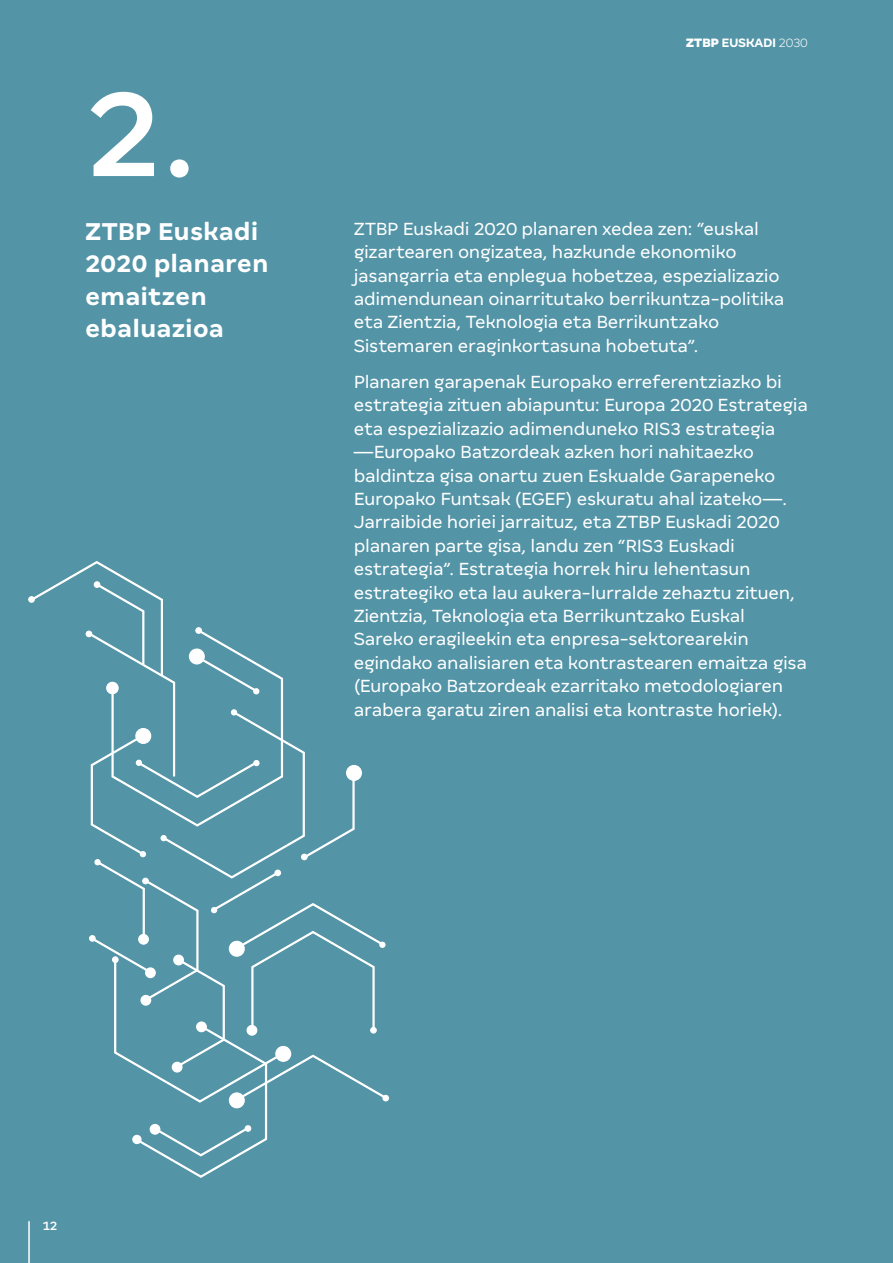
<style>
.page{position:relative;width:893px;height:1263px;background:#5394a7}
.page>*{position:absolute;margin:0;border:0;box-sizing:border-box;transform-origin:0 0}
.t1{font:500 135px "Margem";color:#fff}
.t2{font:700 27px/32.4px "Margem";color:#fff}
.t3{font:19.5px/23.4px "Margem";letter-spacing:-.015em;color:#fff}
.t4{font:700 13.5px "Margem";letter-spacing:-.03em;color:#fff}
.t5{font:500 13.5px "Margem Rounded";color:#fff}
.s1{font-weight:900}
.s2{font-weight:300}
</style>
<div class="page">
<hr style="left:28px;top:1221px;width:2px;height:42px;background:#fff">
<div style="left:28px;top:596px;width:7px;height:7px;border:1px solid #fff;border-radius:50%"></div>
<svg style="left:29px;top:561px;width:360px;height:617px"></svg>
<h1 class="t1" style="left:85px;top:53px;width:114px">2.</h1>
<h2 class="t2" style="left:85px;top:215px;width:185px">ZTBP Euskadi<br>2020 planaren emaitzen ebaluazioa</h2>
<p class="t4" style="left:686px;top:34px;width:123px"><span class="s1">ZTBP</span> EUSKADI <span class="s2">2030</span></p>
<p class="t3" style="left:354px;top:217px;width:432px">ZTBP Euskadi 2020 planaren xedea zen: “euskal gizartearen ongizatea, hazkunde ekonomiko jasangarria eta enplegua hobetzea, espezializazio adimendunean oinarritutako berrikuntza-politika eta Zientzia, Teknologia eta Berrikuntzako Sistemaren eraginkortasuna hobetuta”.</p>
<p class="t3" style="left:354px;top:370px;width:456px">Planaren garapenak Europako erreferentziazko bi estrategia zituen abiapuntu: Europa 2020 Estrategia eta espezializazio adimenduneko RIS3 estrategia —Europako Batzordeak azken hori nahitaezko baldintza gisa onartu zuen Eskualde Garapeneko Europako Funtsak (EGEF) eskuratu ahal izateko—.<br>Jarraibide horiei jarraituz, eta ZTBP Euskadi 2020 planaren parte gisa, landu zen “RIS3 Euskadi estrategia”. Estrategia horrek hiru lehentasun estrategiko eta lau aukera-lurralde zehaztu zituen, Zientzia, Teknologia eta Berrikuntzako Euskal Sareko eragileekin eta enpresa-sektorearekin egindako analisiaren eta kontrastearen emaitza gisa (Europako Batzordeak ezarritako metodologiaren arabera garatu ziren analisi eta kontraste horiek).</p>
<p class="t5" style="left:43px;top:1218px;width:17px">12</p>
</div>
